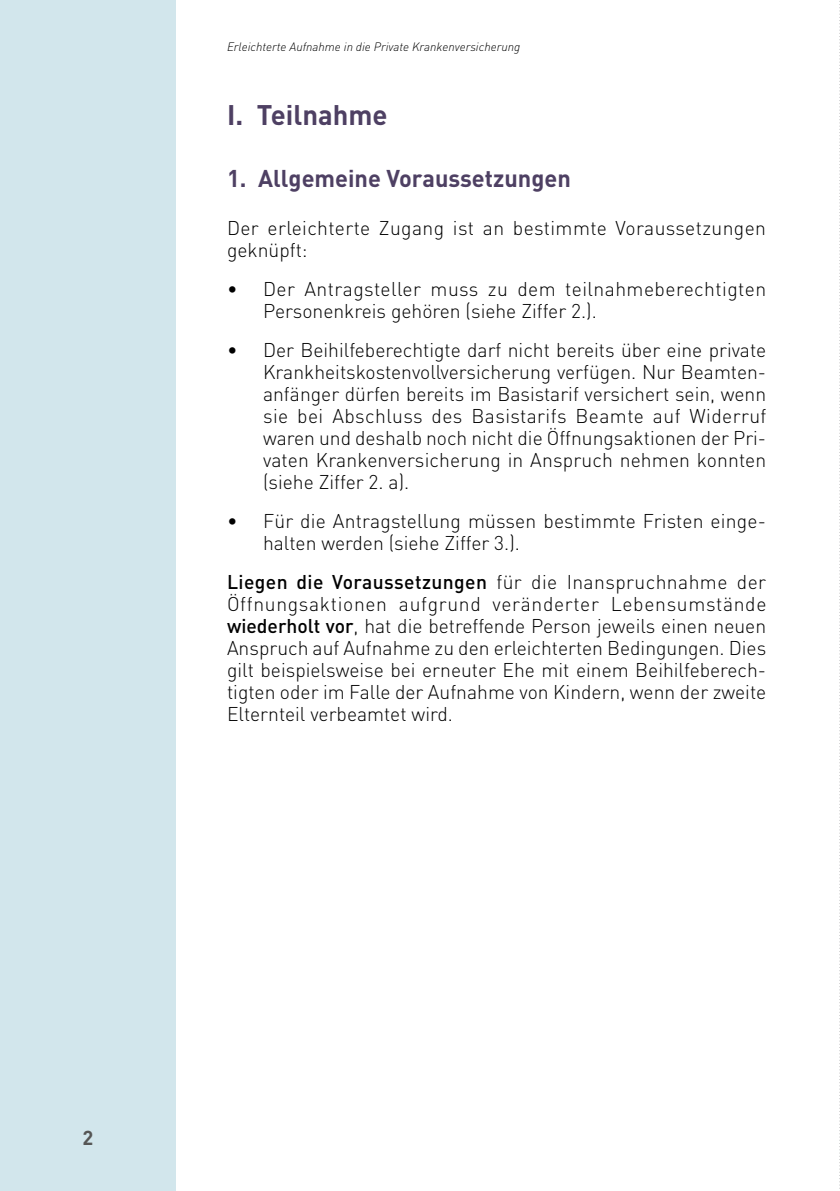
<style>
.page{position:relative;width:840px;height:1191px;background:#fff}
.page>*{position:absolute;margin:0;border:0;box-sizing:border-box;transform-origin:0 0}
.t1{font:700 28px "DIN";color:#4e4063}
.t2{font:700 24px "DIN";color:#4e4063}
.t3{font:700 20px "DIN";color:#565655}
.t4{font:300 19.8px/22px "DIN";letter-spacing:.01em;color:#000}
.t5{font:italic 300 12px "DIN";color:#000}
.s1{font-weight:500}
</style>
<div class="page">
<svg style="left:839px;top:1px;width:1px;height:1188px"></svg>
<div style="left:0;top:0;width:176px;height:1191px;background:#d2e6ec"></div>
<p class="t5" style="left:227px;top:39px;width:295px">Erleichterte Aufnahme in die Private Krankenversicherung</p>
<h1 class="t1" style="left:227px;top:97px;width:162px">I. Teilnahme</h1>
<p class="t2" style="left:227px;top:163px;width:345px">1. Allgemeine Voraussetzungen</p>
<p class="t4" style="left:227px;top:216px;width:540px">Der erleichterte Zugang ist an bestimmte Voraussetzungen geknüpft:</p>
<p class="t4" style="left:263px;top:277px;width:504px;text-indent:-36px">• Der Antragsteller muss zu dem teilnahmeberechtigten<br>Personenkreis gehören (siehe Ziffer 2.).</p>
<p class="t4" style="left:263px;top:338px;width:504px;text-align:justify;text-indent:-36px">• Der Beihilfeberechtigte darf nicht bereits über eine private Krankheitskostenvollversicherung verfügen. Nur Beamten&shy;anfänger dürfen bereits im Basistarif versichert sein, wenn sie bei Abschluss des Basistarifs Beamte auf Widerruf waren und deshalb noch nicht die Öffnungsaktionen der Pri&shy;vaten Krankenversicherung in Anspruch nehmen konnten (siehe Ziffer 2. a).</p>
<p class="t4" style="left:263px;top:509px;width:504px;text-indent:-36px">• Für die Antragstellung müssen bestimmte Fristen einge&shy;halten werden (siehe Ziffer 3.).</p>
<p class="t4" style="left:227px;top:570px;width:540px;text-align:justify"><span class="s1">Liegen die Voraussetzungen</span> für die Inanspruchnahme der Öffnungsaktionen aufgrund veränderter Lebensumstände <span class="s1">wiederholt vor</span>, hat die betreffende Person jeweils einen neuen Anspruch auf Aufnahme zu den erleichterten Bedingungen. Dies gilt beispielsweise bei erneuter Ehe mit einem Beihilfeberech&shy;tigten oder im Falle der Aufnahme von Kindern, wenn der zweite Elternteil verbeamtet wird.</p>
<p class="t3" style="left:82px;top:1124px;width:12px">2</p>
</div>
